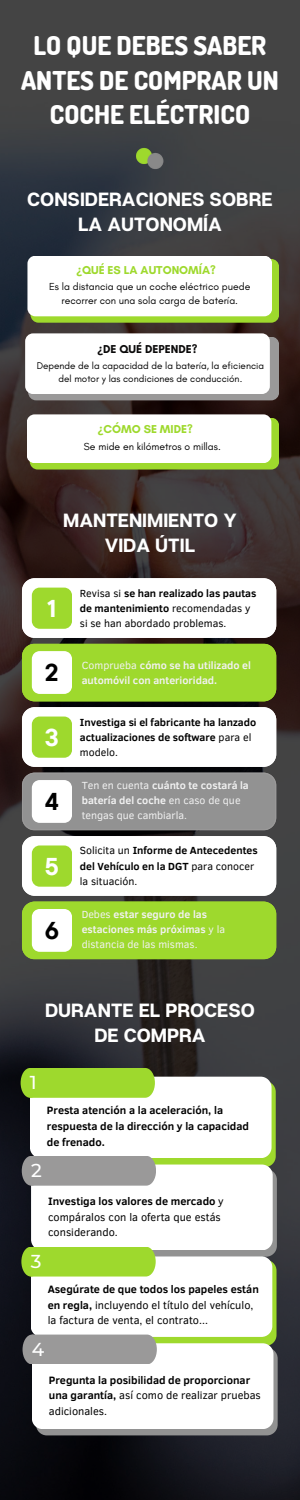
<style>
.page{position:relative;width:300px;height:1500px;background:#fff}
.page>*{position:absolute;margin:0;border:0;box-sizing:border-box;transform-origin:0 0}
.t1{font:800 25.9px/34.1px "Dosis";color:#fff;text-align:center}
.t2{font:700 24.35px "TT Commons Pro";color:#fff}
.t3{font:700 24.35px "TT Commons Pro";color:#000}
.t4{font:700 19.1px/24.8px "Articulat CF";color:#fff;text-align:center}
.t5{font:500 18.65px "Montserrat";color:#fff}
.t6{font:700 11.7px "Glacial Indifference";color:#9ed92d}
.t7{font:700 11.7px "Glacial Indifference";color:#0b0a0a}
.t8{font:10.95px/15.8px "Clear Sans";color:#000}
.t9{font:700 10.95px/15.8px "Clear Sans";color:#000}
.t10{font:700 10.6px/15.2px "Clear Sans";color:#000}
.t11{font:700 10.6px/15.2px "Clear Sans";color:#f1f1f1}
.t12{font:10.6px/15.2px "Clear Sans";color:#000}
.t13{font:10.6px/15.2px "Clear Sans";color:#f1f1f1}
.t14{font:10.4px/14.2px "Glacial Indifference";color:#000;text-align:center}
.t15{font:9.9px/13.7px "Glacial Indifference";color:#000;text-align:center}
.s1{font-family:"Noto Sans"}
.s2{font-weight:700}
.s3{font-weight:400}
</style>
<div class="page">
<img style="left:0;top:0;width:300px;height:1500px">
<img style="left:130px;top:140px;width:40px;height:37px">
<div style="left:31px;top:259px;width:248px;height:64px;background:#9ed92d;border-radius:8px"></div>
<div style="left:27px;top:256px;width:245px;height:60px;background:#fff;border-radius:8px"></div>
<div style="left:28px;top:337px;width:251px;height:63px;background:#9a9999;border-radius:8px"></div>
<div style="left:25px;top:333px;width:245px;height:61px;background:#fff;border-radius:8px"></div>
<div style="left:30px;top:418px;width:249px;height:52px;background:#9ed92d;border-radius:8px"></div>
<div style="left:27px;top:414px;width:244px;height:49px;background:#fff;border-radius:8px"></div>
<svg style="left:22px;top:578px;width:254px;height:60px"></svg>
<div style="left:32px;top:588px;width:40px;height:41px;background:#9ed92d;border-radius:8px"></div>
<svg style="left:22px;top:644px;width:254px;height:57px;background:#a8db44"></svg>
<svg style="left:22px;top:707px;width:254px;height:60px"></svg>
<div style="left:32px;top:717px;width:40px;height:41px;background:#9ed92d;border-radius:8px"></div>
<svg style="left:22px;top:773px;width:254px;height:57px;background:#9e9e9e"></svg>
<svg style="left:22px;top:836px;width:254px;height:60px"></svg>
<div style="left:32px;top:845px;width:40px;height:42px;background:#9ed92d;border-radius:8px"></div>
<svg style="left:22px;top:902px;width:254px;height:57px;background:#a8dc45"></svg>
<div style="left:34px;top:1081px;width:242px;height:86px;background:#9ed92d;border-radius:11px"></div>
<div style="left:30px;top:1077px;width:242px;height:81px;background:#fff;border-radius:11px"></div>
<div style="left:21px;top:1068px;width:134px;height:30px;background:#9ed92d"></div>
<div style="left:35px;top:1169px;width:242px;height:88px;background:#929292;border-radius:11px"></div>
<div style="left:31px;top:1165px;width:242px;height:85px;background:#fff;border-radius:11px"></div>
<div style="left:22px;top:1156px;width:134px;height:30px;background:#9a9999"></div>
<div style="left:35px;top:1260px;width:242px;height:86px;background:#9ed92d;border-radius:11px"></div>
<div style="left:31px;top:1256px;width:241px;height:81px;background:#fff;border-radius:11px"></div>
<svg style="left:21px;top:1247px;width:135px;height:30px;background:#9ed632"></svg>
<div style="left:36px;top:1348px;width:242px;height:87px;background:#929292;border-radius:11px"></div>
<div style="left:32px;top:1343px;width:241px;height:86px;background:#fff;border-radius:11px"></div>
<div style="left:23px;top:1335px;width:134px;height:29px;background:#9a9999"></div>
<p class="t1" style="left:21px;top:28px;width:259px">LO QUE DEBES SABER<br>ANTES DE COMPRAR UN<br>COCHE ELÉCTRICO</p>
<p class="t4" style="left:27px;top:187px;width:247px">CONSIDERACIONES SOBRE<br>LA AUTONOMÍA</p>
<p class="t6" style="left:76px;top:263px;width:141px"><span class="s1">¿</span>QUÉ ES LA AUTONOMÍA?</p>
<p class="t14" style="left:49px;top:279px;width:203px">Es la distancia que un coche eléctrico puede recorrer con una sola carga de batería.</p>
<p class="t7" style="left:98px;top:342px;width:101px"><span class="s1">¿</span>DE QUÉ DEPENDE?</p>
<p class="t15" style="left:37px;top:358px;width:229px">Depende de la capacidad de la batería, la eficiencia del motor y las condiciones de conducción.</p>
<p class="t6" style="left:98px;top:422px;width:97px"><span class="s1">¿</span>CÓMO SE MIDE?</p>
<p class="t14" style="left:84px;top:439px;width:138px">Se mide en kilómetros o millas.</p>
<p class="t4" style="left:63px;top:508px;width:175px">MANTENIMIENTO Y<br>VIDA ÚTIL</p>
<p class="t2" style="left:47px;top:593px;width:11px">1</p>
<p class="t3" style="left:45px;top:657px;width:15px">2</p>
<p class="t2" style="left:45px;top:722px;width:15px">3</p>
<p class="t3" style="left:45px;top:786px;width:15px">4</p>
<p class="t2" style="left:45px;top:851px;width:15px">5</p>
<p class="t3" style="left:45px;top:915px;width:16px">6</p>
<p class="t12" style="left:80px;top:585px;width:178px">Revisa si <span class="s2">se han realizado las pautas de mantenimiento</span> recomendadas y si se han abordado problemas.</p>
<p class="t11" style="left:82px;top:657px;width:171px"><span class="s3">Comprueba</span> cómo se ha utilizado el automóvil con anterioridad.</p>
<p class="t10" style="left:80px;top:714px;width:178px">Investiga si el fabricante ha lanzado actualizaciones de software <span class="s3">para el modelo.</span></p>
<p class="t13" style="left:82px;top:777px;width:169px">Ten en cuenta <span class="s2">cuánto te costará la batería del coche</span> en caso de que tengas que cambiarla.</p>
<p class="t10" style="left:80px;top:843px;width:179px"><span class="s3">Solicita un</span> Informe de Antecedentes del Vehículo en la DGT <span class="s3">para conocer la situación.</span></p>
<p class="t11" style="left:82px;top:906px;width:145px"><span class="s3">Debes</span> estar seguro de las estaciones más próximas <span class="s3">y la distancia de las mismas.</span></p>
<p class="t4" style="left:45px;top:998px;width:211px">DURANTE EL PROCESO<br>DE COMPRA</p>
<p class="t5" style="left:30px;top:1071px;width:8px">1</p>
<p class="t9" style="left:47px;top:1102px;width:204px">Presta atención a la aceleración, la respuesta de la dirección y la capacidad de frenado.</p>
<p class="t5" style="left:31px;top:1159px;width:12px">2</p>
<p class="t5" style="left:31px;top:1250px;width:12px">3</p>
<p class="t8" style="left:48px;top:1193px;width:177px"><span class="s2">Investiga los valores de mercado</span> y compáralos con la oferta que estás considerando.</p>
<p class="t8" style="left:48px;top:1281px;width:213px"><span class="s2">Asegúrate de que todos los papeles están en regla,</span> incluyendo el título del vehículo, la factura de venta, el contrato...</p>
<p class="t5" style="left:32px;top:1338px;width:14px">4</p>
<p class="t9" style="left:49px;top:1371px;width:214px">Pregunta la posibilidad de proporcionar una garantía, <span class="s3">así como de realizar pruebas adicionales.</span></p>
</div>
